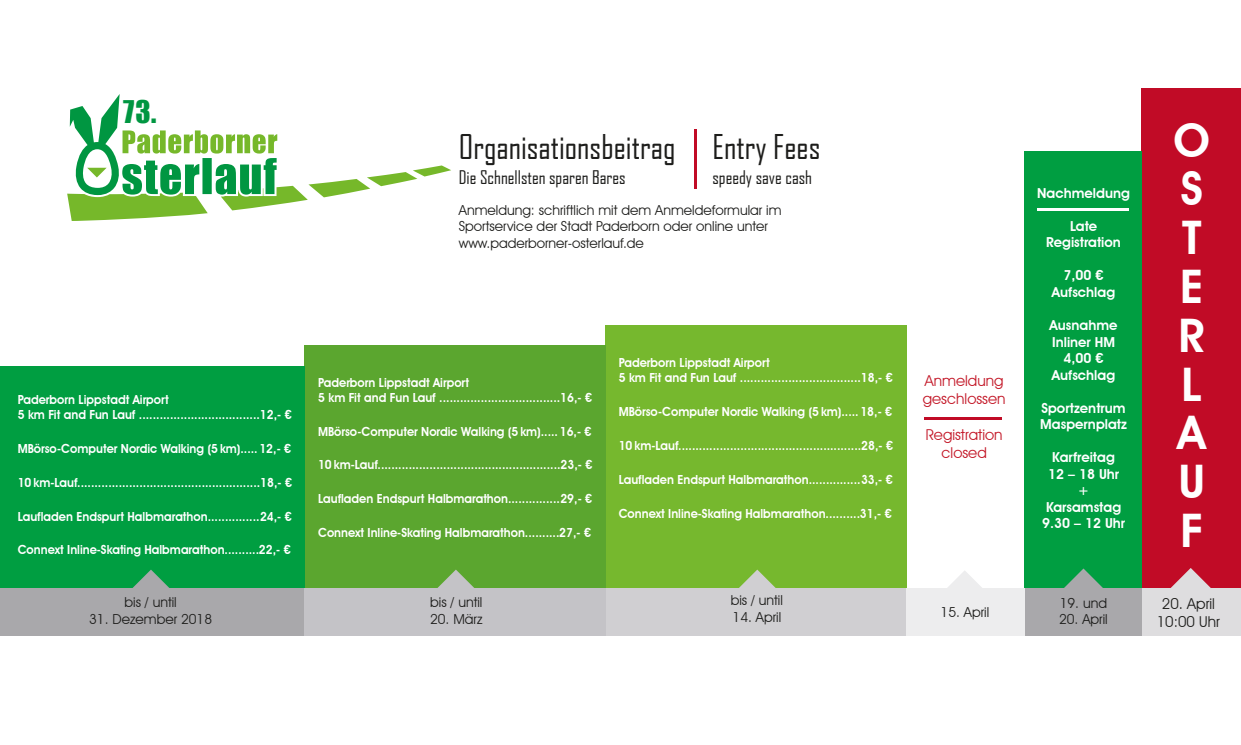
<style>
.page{position:relative;width:1241px;height:745px;background:#fff}
.page>*{position:absolute;margin:0;border:0;box-sizing:border-box;transform-origin:0 0}
.t1{font:600 46.25px "Avant Garde IT Cby BT";color:#fff}
.t2{font:32.62px "Agency FB";color:#1d1d1b}
.t3{font:28.62px "Impact";color:#009641}
.t4{font:18px "Agency FB";color:#1d1d1b}
.t5{font:15px "Avant Garde IT Cby BT";color:#c31727}
.t6{font:15px "Avant Garde IT Cby BT";color:#1d1d1b}
.t7{font:13.75px "Avant Garde IT Cby BT";color:#1d1d1b}
.t8{font:600 13.75px/16.5px "Avant Garde IT Cby BT";color:#fff}
.t9{font:600 12.5px "Avant Garde IT Cby BT";color:#fff;scale:.95 1}
</style>
<div class="page">
<div style="left:1141px;top:88px;width:99px;height:500px;background:#c10b26"></div>
<div style="left:1141px;top:587px;width:99px;height:48px;background:#dedddf"></div>
<svg style="left:1169px;top:568px;width:42px;height:20px"></svg>
<div style="left:1024px;top:151px;width:117px;height:439px;background:#009e41"></div>
<div style="left:1024px;top:587px;width:117px;height:48px;background:#a9a8ab"></div>
<svg style="left:1062px;top:568px;width:41px;height:20px"></svg>
<div style="left:605px;top:325px;width:301px;height:263px;background:#76b82e"></div>
<div style="left:305px;top:345px;width:301px;height:251px;background:#5ba62f"></div>
<div style="left:0;top:366px;width:305px;height:223px;background:#009e41"></div>
<div style="left:0;top:587px;width:305px;height:48px;background:#a9a8ab"></div>
<div style="left:305px;top:587px;width:302px;height:48px;background:#c4c3c7"></div>
<div style="left:606px;top:587px;width:300px;height:48px;background:#d0cfd2"></div>
<div style="left:905px;top:587px;width:119px;height:48px;background:#ededee"></div>
<svg style="left:130px;top:569px;width:42px;height:19px"></svg>
<svg style="left:435px;top:569px;width:41px;height:19px"></svg>
<svg style="left:736px;top:569px;width:41px;height:19px"></svg>
<hr style="left:924px;top:417px;width:78px;height:2px;background:#c10b26">
<hr style="left:1037px;top:208px;width:91px;height:2px;background:#fff">
<hr style="left:694px;top:130px;width:2px;height:59px;background:#c10b26">
<svg style="left:943px;top:571px;width:42px;height:17px"></svg>
<svg style="left:67px;top:94px;width:384px;height:127px"></svg>
<p class="t3" style="left:123px;top:89px;width:35px">73.</p>
<p class="t2" style="left:459px;top:127px;width:218px">Organisationsbeitrag</p>
<p class="t4" style="left:459px;top:166px;width:168px">Die Schnellsten sparen Bares</p>
<p class="t2" style="left:712px;top:127px;width:109px">Entry Fees</p>
<p class="t4" style="left:712px;top:166px;width:101px">speedy save cash</p>
<p class="t7" style="left:459px;top:201px;width:324px">Anmeldung: schriftlich mit dem Anmeldeformular im</p>
<p class="t7" style="left:459px;top:218px;width:310px">Sportservice der Stadt Paderborn oder online unter</p>
<p class="t7" style="left:459px;top:234px;width:186px">www.paderborner-osterlauf.de</p>
<p class="t9" style="left:18px;top:392px;width:160px">Paderborn Lippstadt Airport</p>
<p class="t9" style="left:18px;top:407px;width:290px">5 km Fit and Fun Lauf ...................................12,- €</p>
<p class="t9" style="left:18px;top:440px;width:289px">MBörso-Computer Nordic Walking (5 km).....12,- €</p>
<p class="t9" style="left:18px;top:474px;width:290px">10 km-Lauf.....................................................18,- €</p>
<p class="t9" style="left:18px;top:508px;width:290px">Laufladen Endspurt Halbmarathon...............24,- €</p>
<p class="t9" style="left:18px;top:542px;width:289px">Connext Inline-Skating Halbmarathon..........22,- €</p>
<p class="t7" style="left:124px;top:593px;width:54px">bis / until</p>
<p class="t7" style="left:89px;top:610px;width:124px">31. Dezember 2018</p>
<p class="t9" style="left:318px;top:374px;width:160px">Paderborn Lippstadt Airport</p>
<p class="t9" style="left:318px;top:389px;width:290px">5 km Fit and Fun Lauf ...................................16,- €</p>
<p class="t9" style="left:318px;top:423px;width:289px">MBörso-Computer Nordic Walking (5 km).....16,- €</p>
<p class="t9" style="left:318px;top:457px;width:290px">10 km-Lauf.....................................................23,- €</p>
<p class="t9" style="left:318px;top:491px;width:290px">Laufladen Endspurt Halbmarathon...............29,- €</p>
<p class="t9" style="left:318px;top:524px;width:289px">Connext Inline-Skating Halbmarathon..........27,- €</p>
<p class="t7" style="left:430px;top:593px;width:54px">bis / until</p>
<p class="t7" style="left:430px;top:610px;width:54px">20. März</p>
<p class="t9" style="left:618px;top:355px;width:160px">Paderborn Lippstadt Airport</p>
<p class="t9" style="left:618px;top:370px;width:290px">5 km Fit and Fun Lauf ...................................18,- €</p>
<p class="t9" style="left:618px;top:404px;width:289px">MBörso-Computer Nordic Walking (5 km).....18,- €</p>
<p class="t9" style="left:618px;top:438px;width:290px">10 km-Lauf.....................................................28,- €</p>
<p class="t9" style="left:618px;top:471px;width:290px">Laufladen Endspurt Halbmarathon...............33,- €</p>
<p class="t9" style="left:618px;top:505px;width:289px">Connext Inline-Skating Halbmarathon..........31,- €</p>
<p class="t5" style="left:924px;top:371px;width:80px">Anmeldung</p>
<p class="t5" style="left:922px;top:389px;width:84px">geschlossen</p>
<p class="t5" style="left:925px;top:425px;width:78px">Registration</p>
<p class="t5" style="left:941px;top:443px;width:47px">closed</p>
<p class="t7" style="left:730px;top:591px;width:54px">bis / until</p>
<p class="t7" style="left:732px;top:608px;width:50px">14. April</p>
<p class="t7" style="left:940px;top:603px;width:50px">15. April</p>
<p class="t8" style="left:1037px;top:184px;width:94px">Nachmeldung</p>
<p class="t8" style="left:1069px;top:217px;width:29px">Late</p>
<p class="t8" style="left:1046px;top:234px;width:76px">Registration</p>
<p class="t8" style="left:1063px;top:267px;width:41px">7,00 €</p>
<p class="t8" style="left:1051px;top:283px;width:65px">Aufschlag</p>
<p class="t8" style="left:1049px;top:316px;width:69px">Ausnahme<br>Inliner HM</p>
<p class="t8" style="left:1063px;top:349px;width:41px">4,00 €</p>
<p class="t8" style="left:1051px;top:366px;width:65px">Aufschlag</p>
<p class="t8" style="left:1041px;top:399px;width:86px">Sportzentrum</p>
<p class="t8" style="left:1040px;top:415px;width:88px">Maspernplatz</p>
<p class="t8" style="left:1052px;top:448px;width:64px">Karfreitag</p>
<p class="t8" style="left:1047px;top:465px;width:72px">12 – 18 Uhr</p>
<p class="t8" style="left:1077px;top:481px;width:13px">+</p>
<p class="t8" style="left:1045px;top:498px;width:77px">Karsamstag</p>
<p class="t8" style="left:1041px;top:514px;width:84px">9.30 – 12 Uhr</p>
<p class="t7" style="left:1059px;top:594px;width:49px">19. und</p>
<p class="t7" style="left:1058px;top:610px;width:50px">20. April</p>
<p class="t1" style="left:1173px;top:112px;width:38px">O</p>
<p class="t1" style="left:1180px;top:161px;width:24px">S</p>
<p class="t1" style="left:1181px;top:210px;width:21px">T</p>
<p class="t1" style="left:1179px;top:258px;width:25px">E</p>
<p class="t1" style="left:1178px;top:307px;width:28px">R</p>
<p class="t1" style="left:1181px;top:356px;width:22px">L</p>
<p class="t1" style="left:1177px;top:405px;width:29px">A</p>
<p class="t1" style="left:1178px;top:453px;width:28px">U</p>
<p class="t1" style="left:1180px;top:502px;width:24px">F</p>
<p class="t6" style="left:1161px;top:594px;width:54px">20. April</p>
<p class="t6" style="left:1156px;top:612px;width:65px">10:00 Uhr</p>
</div>
